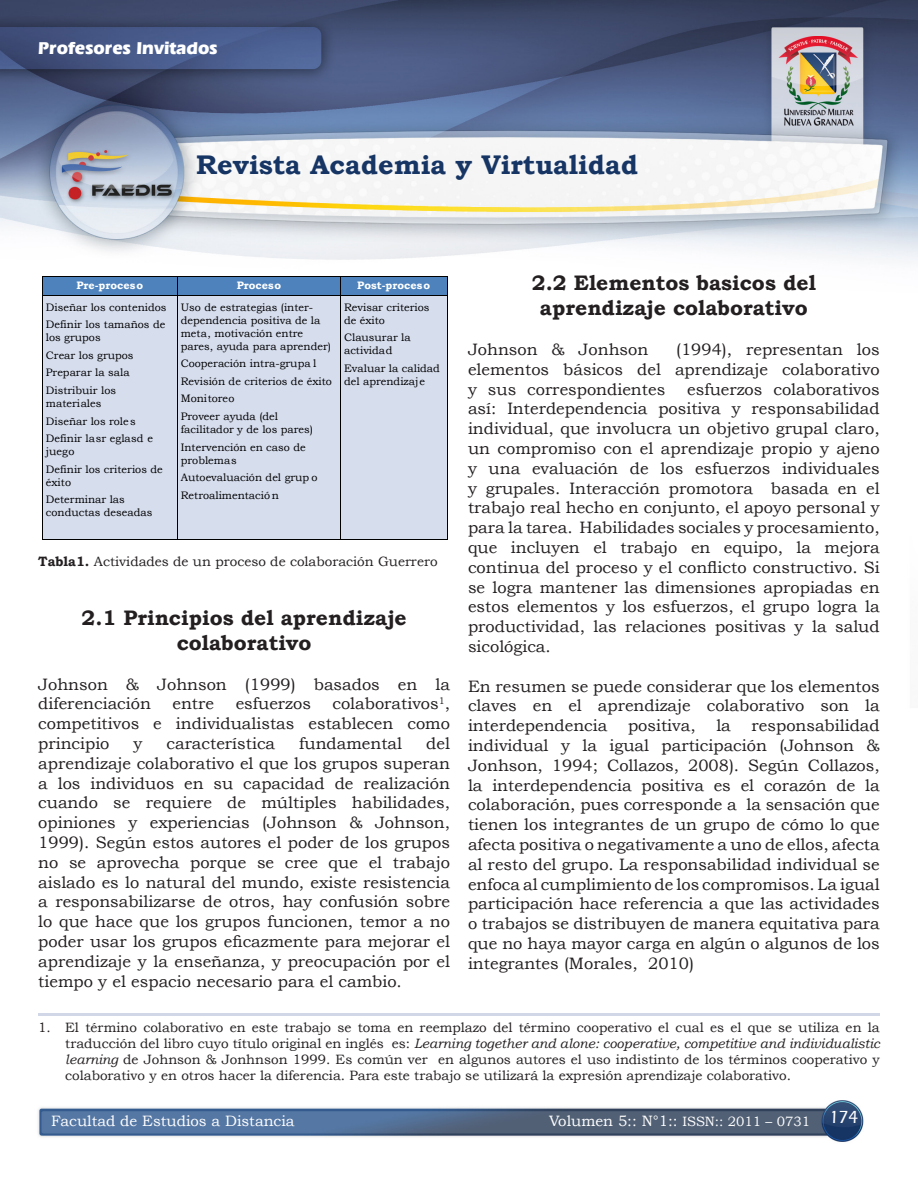
<style>
.page{position:relative;width:918px;height:1188px;background:#fff}
.page>*{position:absolute;margin:0;border:0;box-sizing:border-box;transform-origin:0 0}
.t1{font:700 27px "Bookman Old Style";color:#163564}
.Sub_titulos{font:700 21px/25.2px "Bookman Old Style";color:#231f20;text-align:center}
.t2{font:700 18px "Eras IT Cby BT";color:#fff}
.t3{font:500 18px "Eras ITC";color:#fff}
.Contenidos_Español{font:16.5px/19.8px "Bookman Old Style";color:#231f20;text-align:justify}
.t4{font:15px "Bookman Old Style";color:#fff}
.Pie_de_pag_documento{font:13.5px/16.2px "Bookman Old Style";color:#231f20;text-align:justify}
.t5{font:10.8px/17.7px "Bookman Old Style";color:#000001}
.t6{font:700 10.8px "Bookman Old Style";color:#fff}
.s1{font-weight:700}
.s2{font-style:italic}
.s3{font-size:13.5px}
</style>
<div class="page">
<img style="left:0;top:0;width:918px;height:1142px">
<div style="left:43px;top:295px;width:404px;height:244px;background:#d6dded"></div>
<div style="left:43px;top:276px;width:134px;height:19px;background:#4d82bd"></div>
<div style="left:177px;top:276px;width:163px;height:19px;background:#4d82bd"></div>
<div style="left:341px;top:276px;width:106px;height:19px;background:#4d82bd"></div>
<hr style="left:43px;top:276px;width:134px;height:1px;background:#000001">
<hr style="left:177px;top:276px;width:163px;height:1px;background:#000001">
<hr style="left:341px;top:276px;width:106px;height:1px;background:#000001">
<svg style="left:42px;top:276px;width:1px;height:20px"></svg>
<hr style="left:43px;top:295px;width:134px;height:1px;background:#000001">
<svg style="left:177px;top:277px;width:1px;height:18px"></svg>
<hr style="left:177px;top:295px;width:163px;height:1px;background:#000001">
<svg style="left:340px;top:276px;width:1px;height:20px"></svg>
<hr style="left:341px;top:295px;width:106px;height:1px;background:#000001">
<svg style="left:447px;top:276px;width:1px;height:20px"></svg>
<hr style="left:42px;top:296px;width:1px;height:243px;background:#000001">
<hr style="left:43px;top:539px;width:134px;height:1px;background:#000001">
<hr style="left:177px;top:296px;width:1px;height:243px;background:#000001">
<hr style="left:177px;top:539px;width:163px;height:1px;background:#000001">
<hr style="left:340px;top:296px;width:1px;height:243px;background:#000001">
<hr style="left:341px;top:539px;width:106px;height:1px;background:#000001">
<hr style="left:447px;top:296px;width:1px;height:243px;background:#000001">
<hr style="left:38px;top:1013px;width:842px;height:2px;background:#d1d7e7">
<p class="t2" style="left:38px;top:37px;width:181px">Profesores Invitados</p>
<h1 class="t1" style="left:196px;top:149px;width:443px">Revista Academia y Virtualidad</h1>
<p class="t6" style="left:76px;top:279px;width:68px">Pre-proceso</p>
<p class="t6" style="left:237px;top:279px;width:46px">Proceso</p>
<p class="t6" style="left:357px;top:279px;width:75px">Post-proceso</p>
<p class="t5" style="left:46px;top:298px;width:122px">Diseñar los contenidos<br>Definir los tamaños de</p>
<p class="t5" style="left:46px;top:329px;width:89px">los grupos<br>Crear los grupos<br>Preparar la sala<br>Distribuir los</p>
<p class="t5" style="left:46px;top:394px;width:109px">materiales<br>Diseñar los roles<br>Definir lasr eglasd e</p>
<p class="t5" style="left:46px;top:443px;width:118px">juego<br>Definir los criterios de</p>
<p class="t5" style="left:46px;top:473px;width:80px">éxito<br>Determinar las</p>
<p class="t5" style="left:46px;top:504px;width:108px">conductas deseadas</p>
<p class="t5" style="left:181px;top:301px;width:152px;line-height:12.9px">Uso de estrategias (inter&shy;dependencia positiva de la meta, motivación entre pares, ayuda para aprender)</p>
<p class="t5" style="left:181px;top:355px;width:153px">Cooperación intra-grupa l<br>Revisión de criterios de éxito<br>Monitoreo<br>Proveer ayuda (del</p>
<p class="t5" style="left:181px;top:421px;width:134px">facilitador y de los pares)<br>Intervención en caso de</p>
<p class="t5" style="left:181px;top:451px;width:138px">problemas<br>Autoevaluación del grup o<br>Retroalimentación</p>
<p class="t5" style="left:344px;top:301px;width:87px;line-height:12.8px">Revisar criterios de éxito</p>
<p class="t5" style="left:344px;top:331px;width:68px;line-height:13px">Clausurar la actividad</p>
<p class="t5" style="left:344px;top:361px;width:97px;line-height:13px">Evaluar la calidad del aprendizaje</p>
<p class="Pie_de_pag_documento" style="left:38px;top:554px;width:401px"><span class="s1">Tabla1.</span> Actividades de un proceso de colaboración Guerrero</p>
<p class="Sub_titulos" style="left:82px;top:605px;width:327px">2.1 Principios del aprendizaje colaborativo</p>
<p class="Contenidos_Español" style="left:38px;top:674px;width:413px">Johnson &amp; Johnson (1999) basados en la diferenciación</p>
<p class="Contenidos_Español" style="left:38px;top:694px;width:413px;text-indent:294px">colaborativos<sup>1</sup>, competitivos e individualistas establecen como principio</p>
<p class="Contenidos_Español" style="left:172px;top:694px;width:43px">entre</p>
<p class="Contenidos_Español" style="left:236px;top:694px;width:77px">esfuerzos</p>
<p class="Contenidos_Español" style="left:38px;top:733px;width:413px;text-indent:388px">del aprendizaje colaborativo el que los grupos superan a los individuos en su capacidad de realización cuando se requiere de múltiples habilidades, opiniones y experiencias (Johnson &amp; Johnson, 1999). Según estos autores el poder de los grupos no se aprovecha porque se cree que el trabajo aislado es lo natural del mundo, existe resistencia a responsabilizarse de otros, hay confusión sobre lo que hace que los grupos funcionen, temor a no poder usar los grupos eficazmente para mejorar el aprendizaje y la enseñanza, y preocupación por el tiempo y el espacio necesario para el cambio.</p>
<p class="Contenidos_Español" style="left:134px;top:733px;width:10px">y</p>
<p class="Contenidos_Español" style="left:167px;top:733px;width:110px">característica</p>
<p class="Contenidos_Español" style="left:299px;top:733px;width:104px">fundamental</p>
<p class="Sub_titulos" style="left:532px;top:270px;width:285px">2.2 Elementos basicos del aprendizaje colaborativo</p>
<p class="Contenidos_Español" style="left:468px;top:339px;width:182px">Johnson &amp; Jonhson</p>
<p class="Contenidos_Español" style="left:468px;top:339px;width:413px;text-indent:208px">(1994), representan los elementos básicos del aprendizaje colaborativo y sus correspondientes</p>
<p class="Contenidos_Español" style="left:468px;top:379px;width:413px;text-indent:219px">esfuerzos colaborativos así: Interdependencia positiva y responsabilidad individual, que involucra un objetivo grupal claro, un compromiso con el aprendizaje propio y ajeno y una evaluación de los esfuerzos individuales y grupales. Interacción promotora basada en el trabajo real hecho en conjunto, el apoyo personal y para la tarea. Habilidades sociales y procesamiento, que incluyen el trabajo en equipo, la mejora continua del proceso y el conflicto constructivo. Si se logra mantener las dimensiones apropiadas en estos elementos y los esfuerzos, el grupo logra la productividad, las relaciones positivas y la salud sicológica.</p>
<p class="Contenidos_Español" style="left:468px;top:676px;width:413px">En resumen se puede considerar que los elementos claves en el aprendizaje colaborativo son la interdependencia</p>
<p class="Contenidos_Español" style="left:468px;top:716px;width:413px;text-indent:284px">responsabilidad individual y la igual participación (Johnson &amp; Jonhson, 1994; Collazos, 2008). Según Collazos, la interdependencia positiva es el corazón de la colaboración, pues corresponde a la sensación que tienen los integrantes de un grupo de cómo lo que afecta positiva o negativamente a uno de ellos, afecta al resto del grupo. La responsabilidad individual se enfoca al cumplimiento de los compromisos. La igual participación hace referencia a que las actividades o trabajos se distribuyen de manera equitativa para que no haya mayor carga en algún o algunos de los integrantes (Morales, 2010)</p>
<p class="Contenidos_Español" style="left:628px;top:716px;width:69px">positiva,</p>
<p class="Contenidos_Español" style="left:716px;top:716px;width:16px">la</p>
<p class="Pie_de_pag_documento" style="left:65px;top:1019px;width:816px;text-indent:-27px">1. El término colaborativo en este trabajo se toma en reemplazo del término cooperativo el cual es el que se utiliza en la traducción del libro cuyo título original en inglés es: <span class="s2">Learning together and alone: cooperative, competitive and individualistic learning</span> de Johnson &amp; Jonhnson 1999. Es común ver en algunos autores el uso indistinto de los términos cooperativo y colaborativo y en otros hacer la diferencia. Para este trabajo se utilizará la expresión aprendizaje colaborativo.</p>
<p class="t4" style="left:51px;top:1113px;width:245px">Facultad de Estudios a Distancia</p>
<p class="t4" style="left:549px;top:1113px;width:263px">Volumen 5:: N°1:: <span class="s3">ISSN:: 2011 – 0731</span></p>
<p class="t3" style="left:829px;top:1107px;width:31px">174</p>
</div>
